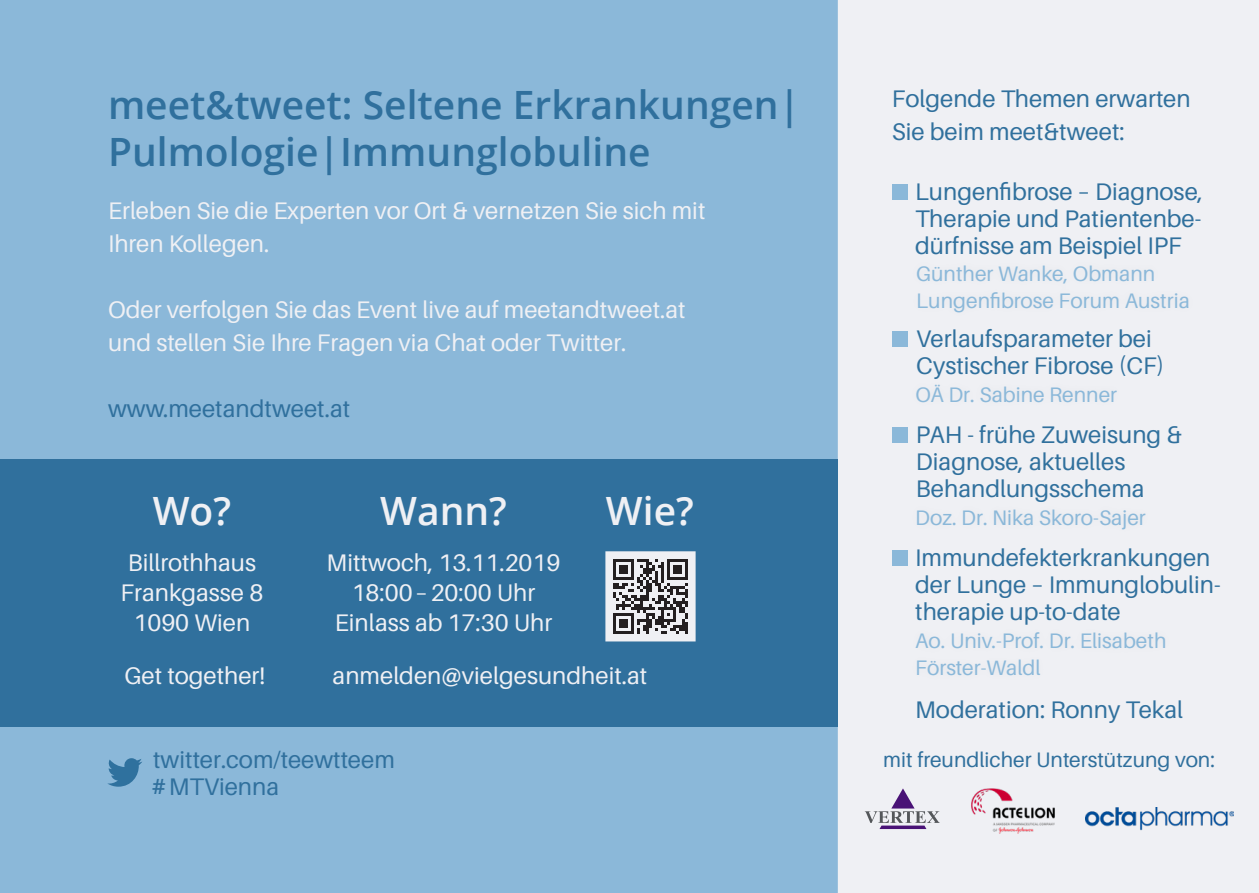
<style>
.page{position:relative;width:1259px;height:893px;background:#fff}
.page>*{position:absolute;margin:0;border:0;box-sizing:border-box;transform-origin:0 0}
.t1{font:600 39px/46.8px "Open Sans";color:#30709d}
.t2{font:600 39px "Open Sans";color:#eff0f4}
.t3{font:24px/27px "Aileron";color:#30709d}
.t4{font:24px/30px "Aileron";color:#eff0f4}
.t5{font:21px/27px "Aileron";color:#8bb8d9}
.t6{font:21px "Aileron";color:#30709d}
.t7{font:600 21px "Open Sans";color:#30709d}
</style>
<div class="page">
<div style="left:0;top:0;width:850px;height:893px;background:#8bb8d9"></div>
<div style="left:838px;top:0;width:421px;height:893px;background:#eff0f4"></div>
<div style="left:0;top:459px;width:838px;height:268px;background:#30709d"></div>
<div style="left:891px;top:331px;width:16px;height:16px;background:#8bb8d9"></div>
<div style="left:891px;top:427px;width:16px;height:16px;background:#8bb8d9"></div>
<div style="left:891px;top:550px;width:16px;height:16px;background:#8bb8d9"></div>
<div style="left:891px;top:184px;width:16px;height:16px;background:#8bb8d9"></div>
<svg style="left:107px;top:758px;width:35px;height:29px"></svg>
<img style="left:961px;top:778px;width:103px;height:57px">
<img style="left:1085px;top:807px;width:148px;height:25px">
<svg style="left:864px;top:788px;width:75px;height:41px"></svg>
<div style="left:607px;top:553px;width:87px;height:87px;background:#eff0f4"></div>
<svg style="left:613px;top:559px;width:75px;height:75px"></svg>
<div style="left:605px;top:551px;width:90px;height:90px;border:3px solid #eff0f4"></div>
<div style="left:907px;top:376px;width:218px;height:34px;background:#eeeff3"></div>
<div style="left:908px;top:500px;width:246px;height:38px;background:#eeeff3"></div>
<div style="left:907px;top:624px;width:267px;height:60px;background:#eff0f4"></div>
<div style="left:908px;top:256px;width:288px;height:65px;background:#eeeff3"></div>
<p class="t1" style="left:108px;top:80px;width:693px">meet&amp;tweet: Seltene Erkrankungen|<br>Pulmologie|Immunglobuline</p>
<p class="t4" style="left:108px;top:194px;width:599px;line-height:33px">Erleben Sie die Experten vor Ort &amp; vernetzen Sie sich mit<br>Ihren Kollegen.</p>
<p class="t4" style="left:108px;top:293px;width:579px;line-height:33px">Oder verfolgen Sie das Event live auf meetandtweet.at und stellen Sie Ihre Fragen via Chat oder Twitter.</p>
<p class="t3" style="left:108px;top:395px;width:244px">www.meetandtweet.at</p>
<p class="t2" style="left:153px;top:484px;width:80px">Wo?</p>
<p class="t2" style="left:380px;top:484px;width:128px">Wann?</p>
<p class="t2" style="left:606px;top:484px;width:89px">Wie?</p>
<p class="t4" style="left:121px;top:548px;width:144px;text-align:center">Billrothhaus<br>Frankgasse 8<br>1090 Wien</p>
<p class="t4" style="left:125px;top:661px;width:142px">Get together!</p>
<p class="t4" style="left:333px;top:661px;width:316px">anmelden@vielgesundheit.at</p>
<p class="t4" style="left:327px;top:548px;width:235px;text-align:center">Mittwoch, 13.11.2019<br>18:00–20:00 Uhr<br>Einlass ab 17:30 Uhr</p>
<p class="t3" style="left:153px;top:747px;width:243px">twitter.com/teewtteem</p>
<p class="t7" style="left:152px;top:772px;width:15px">#</p>
<p class="t3" style="left:169px;top:774px;width:112px">MTVienna</p>
<p class="t3" style="left:891px;top:83px;width:300px;line-height:33px">Folgende Themen erwarten<br>Sie beim meet&amp;tweet:</p>
<p class="t3" style="left:915px;top:179px;width:289px;text-align:justify">Lungenfibrose – Diagnose, Therapie und Patientenbe&shy;dürfnisse am Beispiel IPF</p>
<p class="t5" style="left:916px;top:260px;width:275px">Günther Wanke, Obmann<br>Lungenfibrose Forum Austria</p>
<p class="t3" style="left:916px;top:326px;width:237px">Verlaufsparameter bei</p>
<p class="t3" style="left:916px;top:353px;width:250px">Cystischer Fibrose (CF)</p>
<p class="t5" style="left:915px;top:381px;width:203px">OÄ Dr. Sabine Renner</p>
<p class="t3" style="left:916px;top:421px;width:268px">PAH - frühe Zuweisung &amp;<br>Diagnose, aktuelles</p>
<p class="t3" style="left:916px;top:475px;width:230px">Behandlungsschema</p>
<p class="t5" style="left:915px;top:504px;width:232px">Doz. Dr. Nika Skoro-Sajer</p>
<p class="t3" style="left:915px;top:544px;width:307px">Immundefekterkrankungen der Lunge – Immunglobulin&shy;therapie up-to-date</p>
<p class="t5" style="left:915px;top:628px;width:253px">Ao. Univ.-Prof. Dr. Elisabeth<br>Förster-Waldl</p>
<p class="t3" style="left:915px;top:697px;width:269px">Moderation: Ronny Tekal</p>
<p class="t6" style="left:883px;top:748px;width:333px">mit freundlicher Unterstützung von:</p>
</div>
